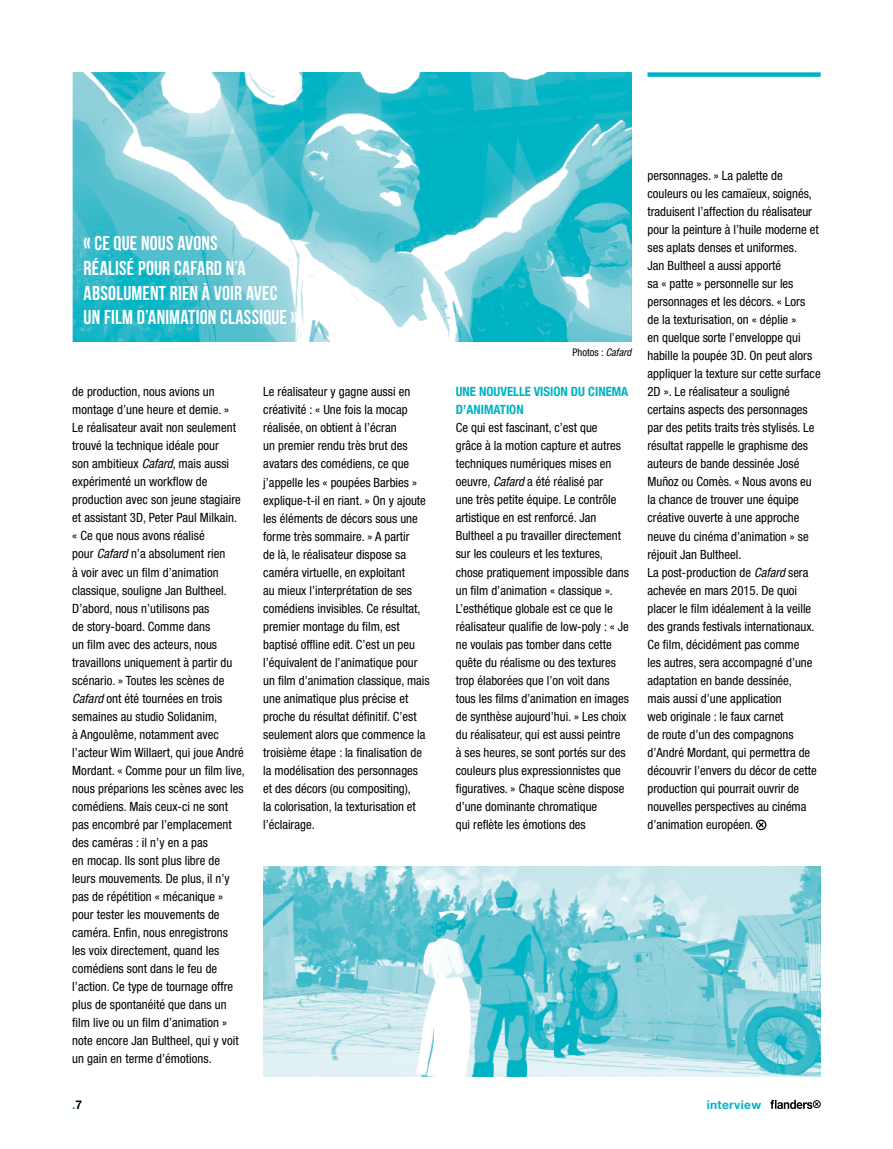
<style>
.page{position:relative;width:893px;height:1149px;background:#fff}
.page>*{position:absolute;margin:0;border:0;box-sizing:border-box;transform-origin:0 0}
.t1{font:20.1px/24.8px "Bebas Neue";letter-spacing:.01em;color:#fff}
.t2{font:condensed 12.75px/18px "Helvetica Neue";color:#000}
.t3{font:700 condensed 12.75px/18px "Helvetica Neue";color:#00b3c4}
.t4{font:700 12px "Helvetica Neue";letter-spacing:.025em;color:#00b3c4}
.t5{font:condensed 10.5px "Helvetica Neue";color:#000}
.s1{font-style:italic}
.s2{color:#000}
</style>
<div class="page">
<div style="left:813px;top:1099px;width:8px;height:8px;border:1px solid #000;border-radius:50%"></div>
<svg style="left:770px;top:1099px;width:49px;height:9px"></svg>
<div style="left:647px;top:72px;width:174px;height:5px;background:#00b3c4"></div>
<img style="left:72px;top:72px;width:559px;height:270px">
<img style="left:263px;top:866px;width:558px;height:210px">
<div style="left:756px;top:819px;width:10px;height:10px;border:1px solid #000;border-radius:50%"></div>
<svg style="left:758px;top:822px;width:6px;height:5px"></svg>
<h1 class="t1" style="left:84px;top:230px;width:216px">« CE QUE NOUS AVONS<br>RÉALISÉ POUR CAFARD N’A<br>ABSOLUMENT RIEN À VOIR AVEC<br>UN FILM D’ANIMATION CLASSIQUE »</h1>
<p class="t2" style="left:72px;top:382px;width:174px">de production, nous avions un montage d’une heure et demie. »<br>Le réalisateur avait non seulement trouvé la technique idéale pour<br>son ambitieux <span class="s1">Cafard</span>, mais aussi expérimenté un workflow de production avec son jeune stagiaire et assistant 3D, Peter Paul Milkain. « Ce que nous avons réalisé<br>pour <span class="s1">Cafard</span> n’a absolument rien<br>à voir avec un film d’animation classique, souligne Jan Bultheel.<br>D’abord, nous n’utilisons pas<br>de story-board. Comme dans<br>un film avec des acteurs, nous travaillons uniquement à partir du scénario. » Toutes les scènes de<br><span class="s1">Cafard</span> ont été tournées en trois semaines au studio Solidanim,<br>à Angoulême, notamment avec l’acteur Wim Willaert, qui joue André<br>Mordant. « Comme pour un film live, nous préparions les scènes avec les comédiens. Mais ceux-ci ne sont pas encombré par l’emplacement des caméras : il n’y en a pas<br>en mocap. Ils sont plus libre de leurs mouvements. De plus, il n’y pas de répétition « mécanique » pour tester les mouvements de caméra. Enfin, nous enregistrons<br>les voix directement, quand les comédiens sont dans le feu de l’action. Ce type de tournage offre plus de spontanéité que dans un film live ou un film d’animation » note encore Jan Bultheel, qui y voit un gain en terme d’émotions.</p>
<p class="t2" style="left:263px;top:382px;width:168px">Le réalisateur y gagne aussi en créativité : « Une fois la mocap réalisée, on obtient à l’écran<br>un premier rendu très brut des avatars des comédiens, ce que j’appelle les « poupées Barbies » explique-t-il en riant. » On y ajoute les éléments de décors sous une forme très sommaire. » A partir<br>de là, le réalisateur dispose sa caméra virtuelle, en exploitant<br>au mieux l’interprétation de ses comédiens invisibles. Ce résultat, premier montage du film, est baptisé offline edit. C’est un peu l’équivalent de l’animatique pour un film d’animation classique, mais une animatique plus précise et proche du résultat définitif. C’est seulement alors que commence la troisième étape : la finalisation de la modélisation des personnages et des décors (ou compositing),<br>la colorisation, la texturisation et l’éclairage.</p>
<p class="t5" style="left:572px;top:346px;width:60px">Photos : <span class="s1">Cafard</span></p>
<p class="t3" style="left:456px;top:382px;width:174px">UNE NOUVELLE VISION DU CINEMA<br>D’ANIMATION</p>
<p class="t2" style="left:456px;top:418px;width:175px">Ce qui est fascinant, c’est que<br>grâce à la motion capture et autres techniques numériques mises en oeuvre, <span class="s1">Cafard</span> a été réalisé par<br>une très petite équipe. Le contrôle artistique en est renforcé. Jan Bultheel a pu travailler directement sur les couleurs et les textures, chose pratiquement impossible dans un film d’animation « classique ».<br>L’esthétique globale est ce que le réalisateur qualifie de low-poly : « Je ne voulais pas tomber dans cette quête du réalisme ou des textures trop élaborées que l’on voit dans tous les films d’animation en images de synthèse aujourd’hui. » Les choix du réalisateur, qui est aussi peintre à ses heures, se sont portés sur des couleurs plus expressionnistes que figuratives. » Chaque scène dispose d’une dominante chromatique<br>qui reflète les émotions des</p>
<p class="t2" style="left:647px;top:166px;width:175px">personnages. » La palette de couleurs ou les camaïeux, soignés, traduisent l’affection du réalisateur pour la peinture à l’huile moderne et ses aplats denses et uniformes.<br>Jan Bultheel a aussi apporté<br>sa « patte » personnelle sur les personnages et les décors. « Lors<br>de la texturisation, on « déplie »<br>en quelque sorte l’enveloppe qui habille la poupée 3D. On peut alors appliquer la texture sur cette surface<br>2D ». Le réalisateur a souligné certains aspects des personnages par des petits traits très stylisés. Le résultat rappelle le graphisme des auteurs de bande dessinée José<br>Muñoz ou Comès. « Nous avons eu la chance de trouver une équipe créative ouverte à une approche neuve du cinéma d’animation » se réjouit Jan Bultheel.<br>La post-production de <span class="s1">Cafard</span> sera achevée en mars 2015. De quoi placer le film idéalement à la veille des grands festivals internationaux.<br>Ce film, décidément pas comme<br>les autres, sera accompagné d’une adaptation en bande dessinée,<br>mais aussi d’une application<br>web originale : le faux carnet<br>de route d’un des compagnons d’André Mordant, qui permettra de découvrir l’envers du décor de cette production qui pourrait ouvrir de nouvelles perspectives au cinéma d’animation européen.</p>
<p class="t4" style="left:72px;top:1096px;width:12px">.<span class="s2">7</span></p>
<p class="t4" style="left:707px;top:1096px;width:56px">interview</p>
</div>
